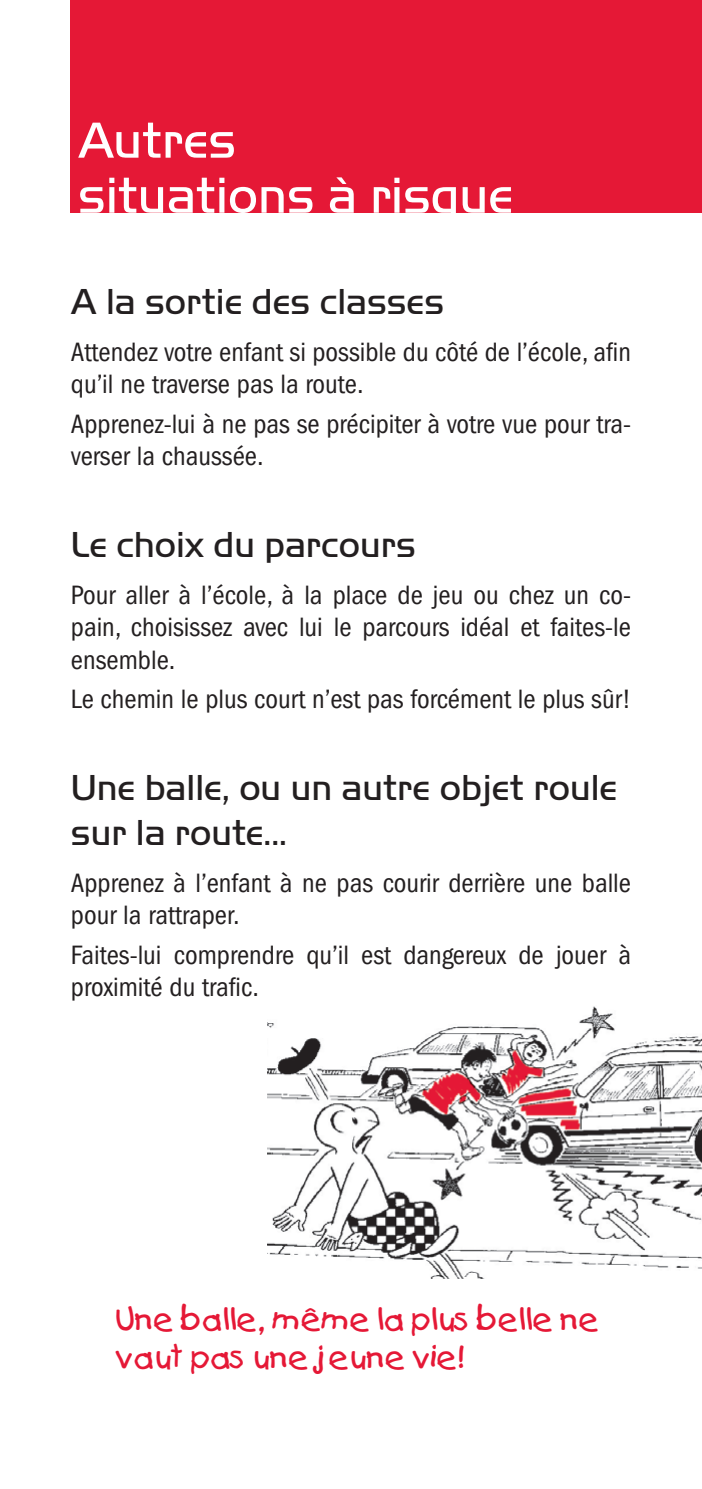
<style>
.page{position:relative;width:702px;height:1489px;background:#fff}
.page>*{position:absolute;margin:0;border:0;box-sizing:border-box;transform-origin:0 0}
.t1{font:52.5px/55px "Handel Got D Ligh";color:#fff}
.t2{font:37.5px/45px "Handel Got D Ligh";color:#231f20}
.t3{font:30px/37.5px "Kids";color:#e51836}
.t4{font:condensed 27.5px/32.5px "Franklin Gothic";color:#231f20}
</style>
<div class="page">
<hr style="left:0;top:0;width:1px;height:213px;background:#e51836">
<div style="left:71px;top:0;width:631px;height:213px;background:#e51836"></div>
<img style="left:267px;top:1006px;width:435px;height:271px">
<h1 class="t1" style="left:78px;top:112px;width:437px">Autres<br>situations à risque</h1>
<h2 class="t2" style="left:71px;top:278px;width:375px">A la sortie des classes</h2>
<p class="t4" style="left:71px;top:335px;width:561px">Attendez votre enfant si possible du côté de l’école, afin qu’il ne traverse pas la route.</p>
<p class="t4" style="left:71px;top:407px;width:561px">Apprenez-lui à ne pas se précipiter à votre vue pour tra&shy;verser la chaussée.</p>
<h2 class="t2" style="left:71px;top:521px;width:346px">Le choix du parcours</h2>
<p class="t4" style="left:71px;top:578px;width:561px;text-align:justify">Pour aller à l’école, à la place de jeu ou chez un co&shy;pain, choisissez avec lui le parcours idéal et faites-le ensemble.</p>
<p class="t4" style="left:71px;top:683px;width:561px">Le chemin le plus court n’est pas forcément le plus sûr!</p>
<h2 class="t2" style="left:71px;top:764px;width:548px">Une balle, ou un autre objet roule sur la route...</h2>
<p class="t4" style="left:71px;top:866px;width:561px">Apprenez à l’enfant à ne pas courir derrière une balle pour la rattraper.</p>
<p class="t4" style="left:71px;top:938px;width:561px">Faites-lui comprendre qu’il est dangereux de jouer à proximité du trafic.</p>
<p class="t3" style="left:116px;top:1300px;width:485px">Une balle, même la plus belle ne vaut pas une jeune vie!</p>
</div>
